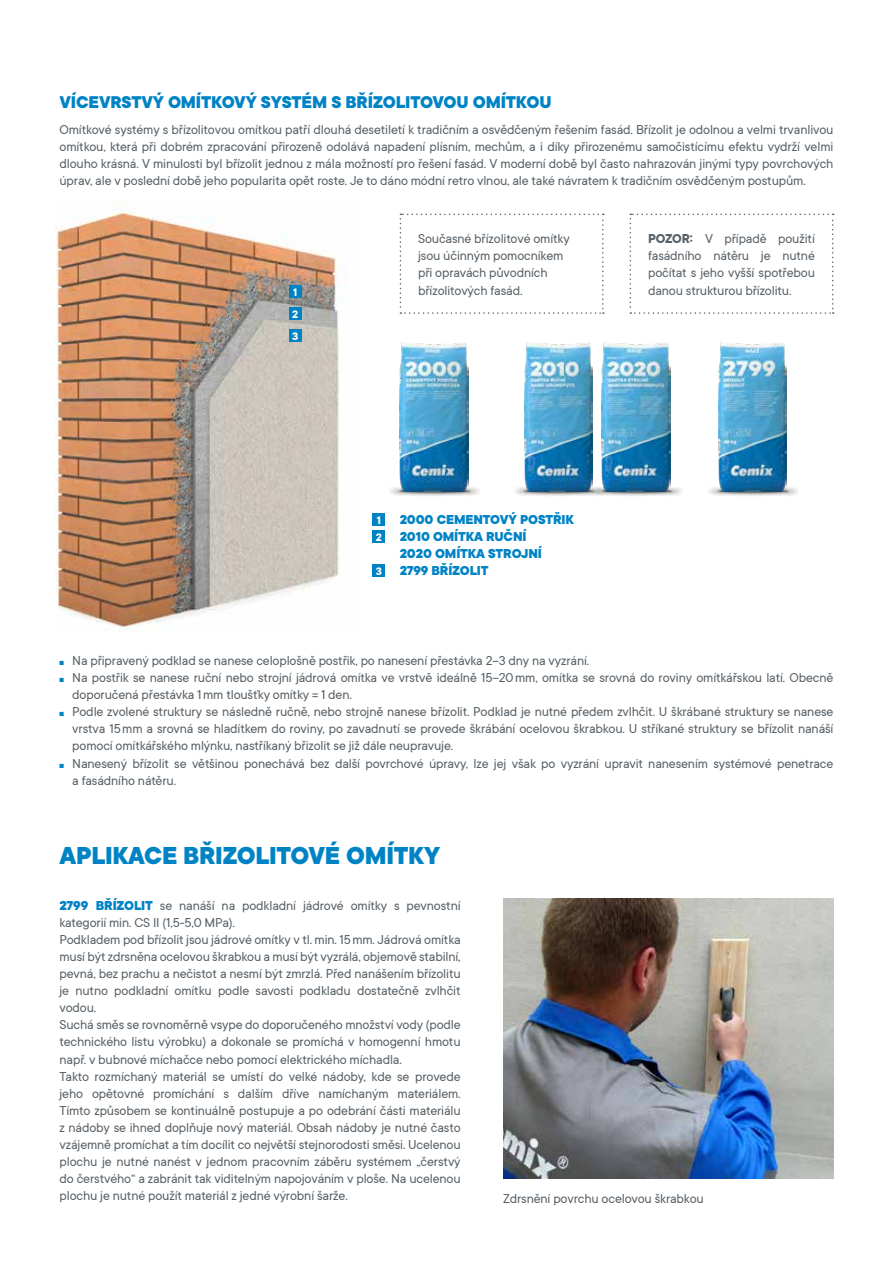
<style>
.page{position:relative;width:893px;height:1263px;background:#fff}
.page>*{position:absolute;margin:0;border:0;box-sizing:border-box;transform-origin:0 0}
.t1{font:800 27px "TT Commons";letter-spacing:-.01em;color:#0083c5}
.t2{font:800 18.75px "TT Commons";letter-spacing:-.01em;color:#0083c5}
.t3{font:14.25px/17.1px "TT Commons";letter-spacing:-.01em;color:#576066}
.t4{font:800 14.25px/17.1px "TT Commons";letter-spacing:-.01em;color:#0083c5}
.t5{font:700 12px/22px "TT Commons";color:#fff;text-align:justify}
.s1{font-weight:700}
.s2{font-weight:800;color:#0083c5}
</style>
<div class="page">
<img style="left:55px;top:203px;width:291px;height:428px">
<img style="left:390px;top:485px;width:90px;height:11px">
<img style="left:400px;top:343px;width:68px;height:148px">
<img style="left:515px;top:487px;width:72px;height:9px">
<img style="left:524px;top:343px;width:69px;height:148px">
<img style="left:709px;top:487px;width:89px;height:9px">
<img style="left:718px;top:343px;width:69px;height:148px">
<img style="left:587px;top:485px;width:95px;height:11px">
<img style="left:602px;top:343px;width:68px;height:148px">
<div style="left:289px;top:285px;width:12px;height:13px;background:#0083c5"></div>
<div style="left:289px;top:307px;width:12px;height:13px;background:#0083c5"></div>
<div style="left:289px;top:330px;width:12px;height:12px;background:#0083c5"></div>
<svg style="left:400px;top:214px;width:204px;height:100px"></svg>
<svg style="left:630px;top:214px;width:204px;height:100px"></svg>
<img style="left:503px;top:898px;width:330px;height:280px">
<div style="left:372px;top:513px;width:13px;height:12px;background:#0083c5"></div>
<div style="left:372px;top:530px;width:13px;height:13px;background:#0083c5"></div>
<div style="left:372px;top:564px;width:13px;height:13px;background:#0083c5"></div>
<h2 class="t2" style="left:60px;top:90px;width:494px">VÍCEVRSTVÝ OMÍTKOVÝ SYSTÉM S BŘÍZOLITOVOU OMÍTKOU</h2>
<p class="t3" style="left:60px;top:120px;width:775px;text-align:justify">Omítkové systémy s břízolitovou omítkou patří dlouhá desetiletí k tradičním a osvědčeným řešením fasád. Břízolit je odolnou a velmi trvanlivou omítkou, která při dobrém zpracování přirozeně odolává napadení plísním, mechům, a i díky přirozenému samočistícímu efektu vydrží velmi dlouho krásná. V minulosti byl břízolit jednou z mála možností pro řešení fasád. V moderní době byl často nahrazován jinými typy povrchových úprav, ale v poslední době jeho popularita opět roste. Je to dáno módní retro vlnou, ale také návratem k tradičním osvědčeným postupům.</p>
<p class="t5" style="left:292px;top:281px;width:8px">1<br>2<br>3</p>
<p class="t3" style="left:418px;top:230px;width:153px">Současné břízolitové omítky jsou účinným pomocníkem při opravách původních břízolitových fasád.</p>
<p class="t3" style="left:648px;top:230px;width:168px;text-align:justify"><span class="s1">POZOR:</span> V případě použití fasádního nátěru je nutné počítat s jeho vyšší spotřebou danou strukturou břízolitu.</p>
<p class="t5" style="left:376px;top:511px;width:8px;line-height:17.2px">1<br>2</p>
<p class="t5" style="left:376px;top:560px;width:8px">3</p>
<p class="t4" style="left:400px;top:510px;width:176px">2000 CEMENTOVÝ POSTŘIK<br>2010 OMÍTKA RUČNÍ<br>2020 OMÍTKA STROJNÍ<br>2799 BŘÍZOLIT</p>
<p class="t3" style="left:72px;top:651px;width:763px">Na připravený podklad se nanese celoplošně postřik, po nanesení přestávka 2–3 dny na vyzrání.<br>Na postřik se nanese ruční nebo strojní jádrová omítka ve vrstvě ideálně 15–20mm, omítka se srovná do roviny omítkářskou latí. Obecně doporučená přestávka 1mm tloušťky omítky = 1 den.<br>Podle zvolené struktury se následně ručně, nebo strojně nanese břízolit. Podklad je nutné předem zvlhčit. U škrábané struktury se nanese vrstva 15mm a srovná se hladítkem do roviny, po zavadnutí se provede škrábání ocelovou škrabkou. U stříkané struktury se břízolit nanáší pomocí omítkářského mlýnku, nastříkaný břizolit se již dále neupravuje.<br>Nanesený břízolit se většinou ponechává bez další povrchové úpravy, lze jej však po vyzrání upravit nanesením systémové penetrace a fasádního nátěru.</p>
<h1 class="t1" style="left:60px;top:838px;width:382px">APLIKACE BŘIZOLITOVÉ OMÍTKY</h1>
<p class="t3" style="left:60px;top:896px;width:403px"><span class="s2">2799 BŘÍZOLIT</span> se nanáší na podkladní jádrové omítky s pevnostní kategorií min. CS II (1,5-5,0 MPa).<br>Podkladem pod břízolit jsou jádrové omítky v tl. min. 15mm. Jádrová omítka musí být zdrsněna ocelovou škrabkou a musí být vyzrálá, objemově stabilní, pevná, bez prachu a nečistot a nesmí být zmrzlá. Před nanášením břízolitu je nutno podkladní omítku podle savosti podkladu dostatečně zvlhčit vodou.<br>Suchá směs se rovnoměrně vsype do doporučeného množství vody (podle technického listu výrobku) a dokonale se promíchá v homogenní hmotu např. v bubnové míchačce nebo pomocí elektrického míchadla.<br>Takto rozmíchaný materiál se umístí do velké nádoby, kde se provede jeho opětovné promíchání s dalším dříve namíchaným materiálem.<br>Tímto způsobem se kontinuálně postupuje a po odebrání části materiálu z nádoby se ihned doplňuje nový materiál. Obsah nádoby je nutné často vzájemně promíchat a tím docílit co největší stejnorodosti směsi. Ucelenou plochu je nutné nanést v jednom pracovním záběru systémem „čerstvý do čerstvého“ a zabránit tak viditelným napojováním v ploše. Na ucelenou plochu je nutné použít materiál z jedné výrobní šarže.</p>
<p class="t3" style="left:503px;top:1189px;width:202px">Zdrsnění povrchu ocelovou škrabkou</p>
</div>
